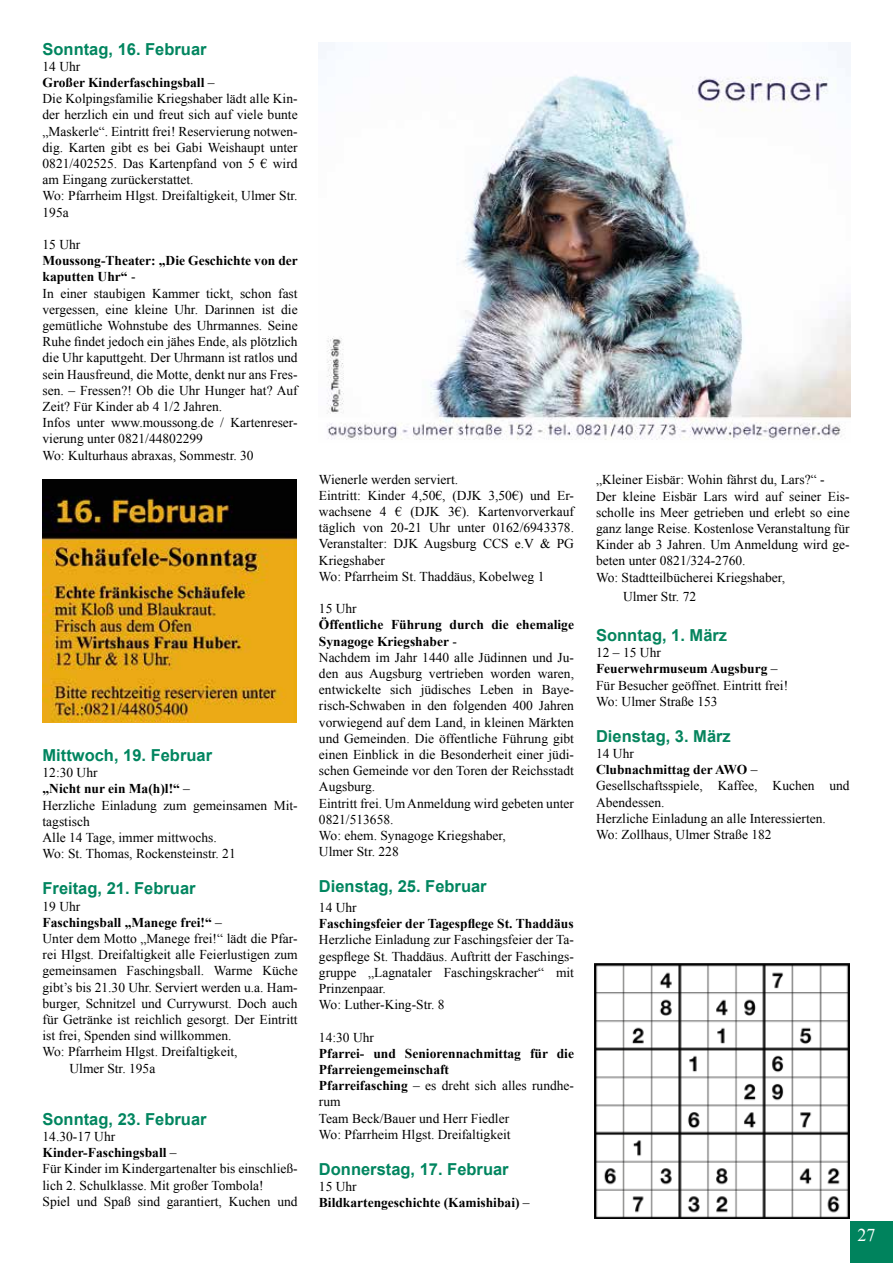
<style>
.page{position:relative;width:893px;height:1263px;background:#fff}
.page>*{position:absolute;margin:0;border:0;box-sizing:border-box;transform-origin:0 0}
.t1{font:18px "Times New Roman";color:#fff}
.t2{font:700 16.5px "Arial";color:#00855f}
.t3{font:700 16.5px "Arial";color:#05845d}
.t4{font:13.5px/16.2px "Times New Roman";color:#000}
.t5{font:700 13.5px/16.2px "Times New Roman";color:#000}
.s1{font-weight:700}
.s2{font-weight:400}
</style>
<div class="page">
<div style="left:850px;top:1221px;width:43px;height:42px;background:#00835d"></div>
<img style="left:319px;top:43px;width:531px;height:397px">
<img style="left:43px;top:480px;width:253px;height:242px">
<img style="left:595px;top:963px;width:255px;height:255px">
<p class="t2" style="left:43px;top:38px;width:166px">Sonntag, 16. Februar</p>
<p class="t4" style="left:43px;top:58px;width:257px">14 Uhr<br><span class="s1">Großer Kinderfaschingsball</span> –<br>Die Kolpingsfamilie Kriegshaber lädt alle Kin&shy;der herzlich ein und freut sich auf viele bunte „Maskerle“. Eintritt frei! Reservierung notwen&shy;dig. Karten gibt es bei Gabi Weishaupt unter 0821/402525. Das Kartenpfand von 5 € wird am Eingang zurückerstattet.<br>Wo: Pfarrheim Hlgst. Dreifaltigkeit, Ulmer Str.<br>195a</p>
<p class="t4" style="left:43px;top:236px;width:39px">15 Uhr</p>
<p class="t4" style="left:43px;top:252px;width:257px"><span class="s1">Moussong-Theater: „Die Geschichte von der kaputten Uhr“</span> -<br>In einer staubigen Kammer tickt, schon fast vergessen, eine kleine Uhr. Darinnen ist die gemütliche Wohnstube des Uhrmannes. Seine Ruhe findet jedoch ein jähes Ende, als plötzlich die Uhr kaputtgeht. Der Uhrmann ist ratlos und sein Hausfreund, die Motte, denkt nur ans Fres&shy;sen. – Fressen?! Ob die Uhr Hunger hat? Auf Zeit? Für Kinder ab 4 1/2 Jahren.<br>Infos unter www.moussong.de / Kartenreser&shy;vierung unter 0821/44802299<br>Wo: Kulturhaus abraxas, Sommestr. 30</p>
<p class="t2" style="left:43px;top:744px;width:171px">Mittwoch, 19. Februar</p>
<p class="t4" style="left:43px;top:764px;width:257px">12:30 Uhr<br><span class="s1">„Nicht nur ein Ma(h)l!“</span> –<br>Herzliche Einladung zum gemeinsamen Mit&shy;tagstisch<br>Alle 14 Tage, immer mittwochs.<br>Wo: St. Thomas, Rockensteinstr. 21</p>
<p class="t2" style="left:43px;top:877px;width:155px">Freitag, 21. Februar</p>
<p class="t4" style="left:43px;top:898px;width:39px">19 Uhr</p>
<p class="t5" style="left:43px;top:914px;width:181px">Faschingsball „Manege frei!“ <span class="s2">–</span></p>
<p class="t4" style="left:43px;top:930px;width:257px">Unter dem Motto „Manege frei!“ lädt die Pfar-</p>
<p class="t4" style="left:43px;top:946px;width:257px">rei Hlgst. Dreifaltigkeit alle Feierlustigen zum</p>
<p class="t4" style="left:43px;top:962px;width:257px">gemeinsamen Faschingsball. Warme Küche</p>
<p class="t4" style="left:43px;top:979px;width:257px">gibt’s bis 21.30 Uhr. Serviert werden u.a. Ham-</p>
<p class="t4" style="left:43px;top:995px;width:257px">burger, Schnitzel und Currywurst. Doch auch</p>
<p class="t4" style="left:43px;top:1011px;width:257px">für Getränke ist reichlich gesorgt. Der Eintritt</p>
<p class="t4" style="left:43px;top:1027px;width:190px">ist frei, Spenden sind willkommen.</p>
<p class="t4" style="left:43px;top:1043px;width:197px">Wo: Pfarrheim Hlgst. Dreifaltigkeit,</p>
<p class="t4" style="left:70px;top:1060px;width:87px">Ulmer Str. 195a</p>
<p class="t2" style="left:43px;top:1108px;width:166px">Sonntag, 23. Februar</p>
<p class="t4" style="left:43px;top:1128px;width:257px">14.30-17 Uhr<br><span class="s1">Kinder-Faschingsball</span> –<br>Für Kinder im Kindergartenalter bis einschließ&shy;lich 2. Schulklasse. Mit großer Tombola!<br>Spiel und Spaß sind garantiert, Kuchen und</p>
<p class="t4" style="left:319px;top:471px;width:257px">Wienerle werden serviert.<br>Eintritt: Kinder 4,50€, (DJK 3,50€) und Er&shy;wachsene 4 € (DJK 3€). Kartenvorverkauf täglich von 20-21 Uhr unter 0162/6943378.<br>Veranstalter: DJK Augsburg CCS e.V &amp; PG Kriegshaber<br>Wo: Pfarrheim St. Thaddäus, Kobelweg 1</p>
<p class="t4" style="left:319px;top:600px;width:39px">15 Uhr</p>
<p class="t4" style="left:319px;top:616px;width:257px"><span class="s1">Öffentliche Führung durch die ehemalige Synagoge Kriegshaber</span> -<br>Nachdem im Jahr 1440 alle Jüdinnen und Ju&shy;den aus Augsburg vertrieben worden waren, entwickelte sich jüdisches Leben in Baye&shy;risch-Schwaben in den folgenden 400 Jahren vorwiegend auf dem Land, in kleinen Märkten und Gemeinden. Die öffentliche Führung gibt einen Einblick in die Besonderheit einer jüdi&shy;schen Gemeinde vor den Toren der Reichsstadt Augsburg.<br>Eintritt frei. Um Anmeldung wird gebeten unter 0821/513658.<br>Wo: ehem. Synagoge Kriegshaber,<br>Ulmer Str. 228</p>
<p class="t2" style="left:319px;top:875px;width:169px">Dienstag, 25. Februar</p>
<p class="t4" style="left:319px;top:899px;width:39px">14 Uhr</p>
<p class="t5" style="left:319px;top:915px;width:256px">Faschingsfeier der Tagespflege St. Thaddäus</p>
<p class="t4" style="left:319px;top:931px;width:257px">Herzliche Einladung zur Faschingsfeier der Ta&shy;gespflege St. Thaddäus. Auftritt der Faschings&shy;gruppe „Lagnataler Faschingskracher“ mit Prinzenpaar.<br>Wo: Luther-King-Str. 8</p>
<p class="t4" style="left:319px;top:1029px;width:57px">14:30 Uhr</p>
<p class="t4" style="left:319px;top:1045px;width:257px"><span class="s1">Pfarrei- und Seniorennachmittag für die<br>Pfarreiengemeinschaft<br>Pfarreifasching</span> – es dreht sich alles rundhe&shy;rum<br>Team Beck/Bauer und Herr Fiedler<br>Wo: Pfarrheim Hlgst. Dreifaltigkeit</p>
<p class="t2" style="left:319px;top:1158px;width:191px">Donnerstag, 17. Februar</p>
<p class="t5" style="left:319px;top:1178px;width:212px"><span class="s2">15 Uhr<br></span>Bildkartengeschichte (Kamishibai) <span class="s2">–</span></p>
<p class="t4" style="left:596px;top:471px;width:255px">„Kleiner Eisbär: Wohin fährst du, Lars?“ -<br>Der kleine Eisbär Lars wird auf seiner Eis&shy;scholle ins Meer getrieben und erlebt so eine ganz lange Reise. Kostenlose Veranstaltung für Kinder ab 3 Jahren. Um Anmeldung wird ge&shy;beten unter 0821/324-2760.<br>Wo: Stadtteilbücherei Kriegshaber,</p>
<p class="t4" style="left:623px;top:588px;width:75px">Ulmer Str. 72</p>
<p class="t3" style="left:596px;top:624px;width:133px">Sonntag, 1. März</p>
<p class="t4" style="left:596px;top:644px;width:194px">12 – 15 Uhr<br><span class="s1">Feuerwehrmuseum Augsburg</span> –<br>Für Besucher geöffnet. Eintritt frei!<br>Wo: Ulmer Straße 153</p>
<p class="t3" style="left:596px;top:725px;width:136px">Dienstag, 3. März</p>
<p class="t4" style="left:596px;top:745px;width:255px">14 Uhr<br><span class="s1">Clubnachmittag der AWO</span> –<br>Gesellschaftsspiele, Kaffee, Kuchen und<br>Abendessen.<br>Herzliche Einladung an alle Interessierten.<br>Wo: Zollhaus, Ulmer Straße 182</p>
<h1 class="t1" style="left:857px;top:1222px;width:19px">27</h1>
</div>
